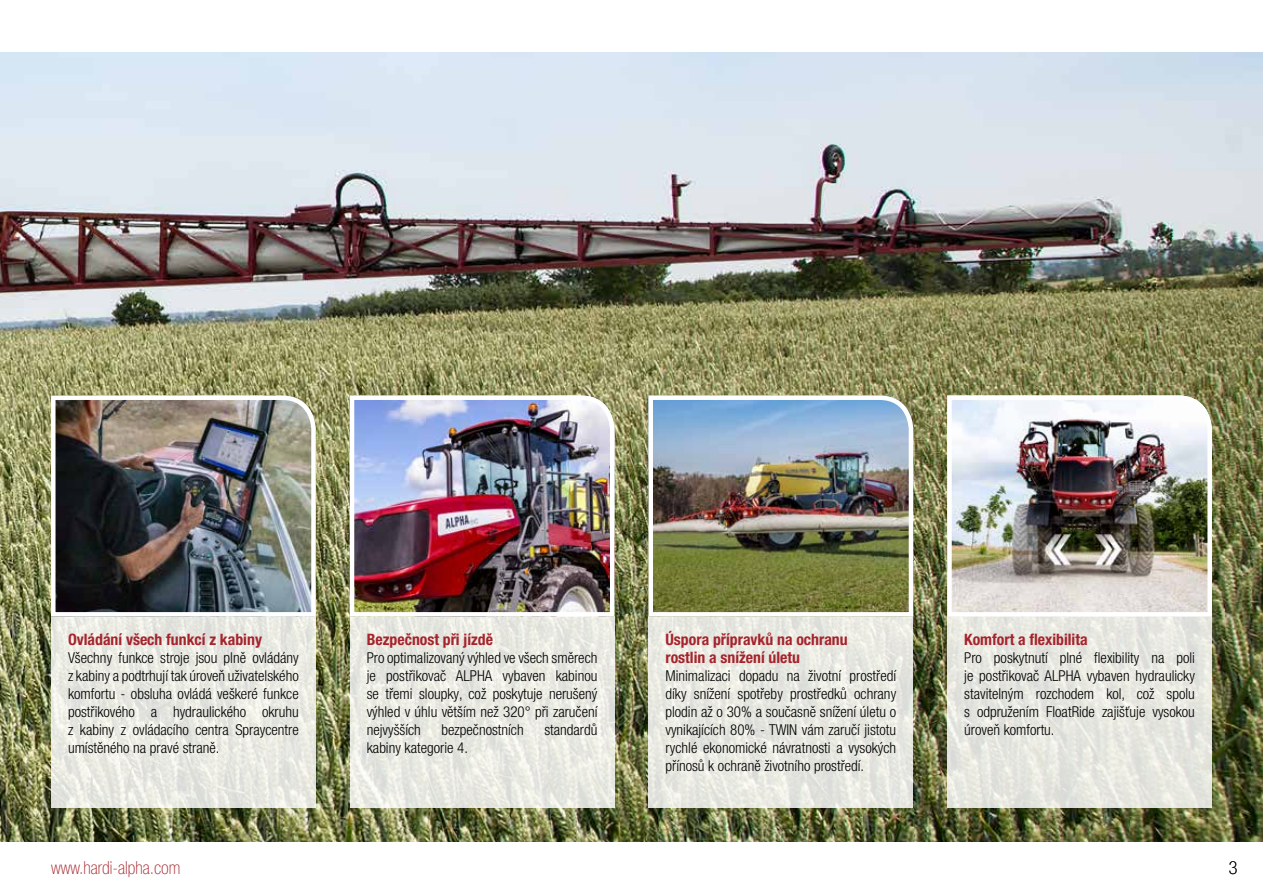
<style>
.page{position:relative;width:1263px;height:893px;background:#fff}
.page>*{position:absolute;margin:0;border:0;box-sizing:border-box;transform-origin:0 0}
.t1{font:100 condensed 18px "Helvetica Neue LT Pro";color:#a5242c}
.t2{font:100 condensed 18px "Helvetica Neue LT Pro";color:#000}
.t3{font:700 condensed 15.75px/18px "Helvetica Neue LT Pro";color:#a5242c}
.t4{font:300 condensed 15px/18px "Helvetica Neue LT Pro";color:#000;text-align:justify}
</style>
<div class="page">
<img style="left:0;top:52px;width:1263px;height:789px">
<svg style="left:51px;top:619px;width:265px;height:189px;background:#e9eae3"></svg>
<img style="left:49px;top:393px;width:269px;height:226px">
<svg style="left:350px;top:619px;width:264px;height:189px;background:#e9e9e2"></svg>
<img style="left:347px;top:393px;width:270px;height:226px">
<svg style="left:648px;top:619px;width:265px;height:189px;background:#e8e9e2"></svg>
<img style="left:646px;top:393px;width:269px;height:226px">
<svg style="left:947px;top:619px;width:265px;height:189px;background:#e6e7e0"></svg>
<img style="left:945px;top:393px;width:269px;height:226px">
<p class="t3" style="left:68px;top:630px;width:195px">Ovládání všech funkcí z kabiny</p>
<p class="t4" style="left:68px;top:648px;width:232px">Všechny funkce stroje jsou plně ovládány z kabiny a podtrhují tak úroveň uživatelského komfortu - obsluha ovládá veškeré funkce postřikového a hydraulického okruhu z kabiny z ovládacího centra Spraycentre umístěného na pravé straně.</p>
<p class="t3" style="left:367px;top:630px;width:128px">Bezpečnost při jízdě</p>
<p class="t4" style="left:367px;top:648px;width:232px">Pro optimalizovaný výhled ve všech směrech je postřikovač ALPHA vybaven kabinou se třemi sloupky, což poskytuje nerušený výhled v úhlu větším než 320° při zaručení nejvyšších</p>
<p class="t4" style="left:442px;top:720px;width:84px">bezpečnostních</p>
<p class="t4" style="left:544px;top:720px;width:55px">standardů</p>
<p class="t4" style="left:367px;top:738px;width:103px">kabiny kategorie 4.</p>
<p class="t3" style="left:665px;top:630px;width:184px">Úspora přípravků na ochranu rostlin a snížení úletu</p>
<p class="t4" style="left:665px;top:666px;width:232px">Minimalizaci dopadu na životní prostředí díky snížení spotřeby prostředků ochrany plodin až o 30% a současně snížení úletu o vynikajících 80% - TWIN vám zaručí jistotu rychlé ekonomické návratnosti a vysokých přínosů k ochraně životního prostředí.</p>
<p class="t3" style="left:964px;top:630px;width:125px">Komfort a flexibilita</p>
<p class="t4" style="left:964px;top:648px;width:232px">Pro poskytnutí plné flexibility na poli je postřikovač ALPHA vybaven hydraulicky stavitelným rozchodem kol, což spolu s odpružením FloatRide zajišťuje vysokou úroveň komfortu.</p>
<p class="t1" style="left:51px;top:857px;width:131px">www.hardi-alpha.com</p>
<p class="t2" style="left:1229px;top:857px;width:10px">3</p>
</div>
